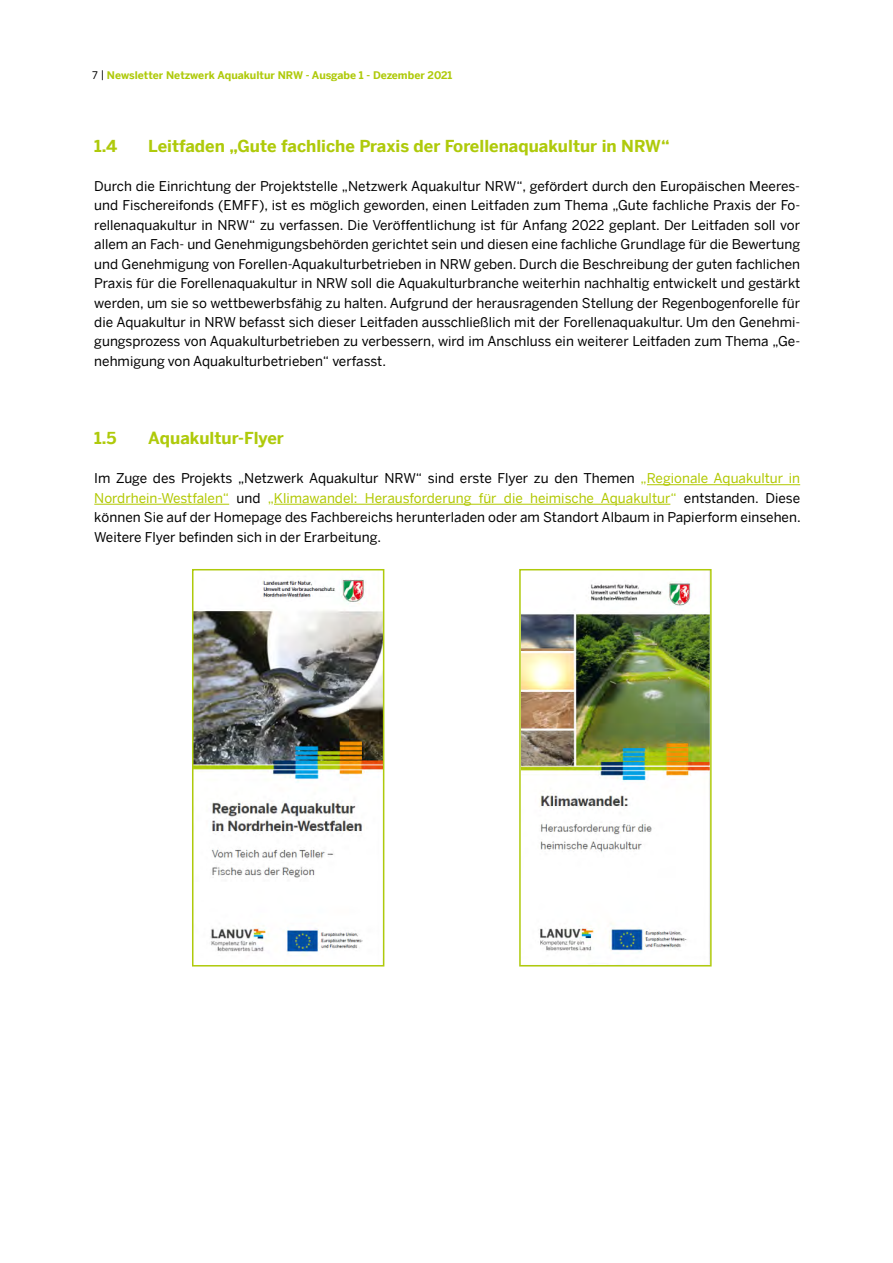
<style>
.page{position:relative;width:893px;height:1263px;background:#fff}
.page>*{position:absolute;margin:0;border:0;box-sizing:border-box;transform-origin:0 0}
.t1{font:700 16.5px "Benton Sans";color:#afca0b}
.t2{font:13.5px/19.5px "Benton Sans";color:#000;text-align:justify}
.t3{font:700 10.5px "Benton Sans";color:#afca0b}
.s1{font-weight:400;color:#000}
.s2{color:#afca0b}
.s3{color:#b1c800}
</style>
<div class="page">
<hr style="left:647px;top:484px;width:153px;height:1px;background:#b1c800">
<hr style="left:94px;top:504px;width:135px;height:1px;background:#b1c800">
<hr style="left:274px;top:504px;width:396px;height:1px;background:#b1c800">
<img style="left:522px;top:581px;width:187px;height:372px">
<div style="left:519px;top:569px;width:193px;height:397px;border:2px solid #afca0b"></div>
<img style="left:195px;top:577px;width:186px;height:378px">
<div style="left:192px;top:569px;width:192px;height:397px;border:2px solid #afca0b"></div>
<p class="t3" style="left:92px;top:69px;width:362px"><span class="s1">7 |</span> Newsletter Netzwerk Aquakultur NRW - Ausgabe 1 - Dezember 2021</p>
<p class="t1" style="left:94px;top:136px;width:25px">1.4</p>
<p class="t1" style="left:148px;top:136px;width:523px">Leitfaden „Gute fachliche Praxis der Forellenaquakultur in NRW“</p>
<p class="t2" style="left:94px;top:176px;width:707px">Durch die Einrichtung der Projektstelle „Netzwerk Aquakultur NRW“, gefördert durch den Europäischen Meeres&shy;und Fischereifonds (EMFF), ist es möglich geworden, einen Leitfaden zum Thema „Gute fachliche Praxis der Fo&shy;rellenaquakultur in NRW“ zu verfassen. Die Veröffentlichung ist für Anfang 2022 geplant. Der Leitfaden soll vor allem an Fach- und Genehmigungsbehörden gerichtet sein und diesen eine fachliche Grundlage für die Bewertung und Genehmigung von Forellen-Aquakulturbetrieben in NRW geben. Durch die Beschreibung der guten fachlichen Praxis für die Forellenaquakultur in NRW soll die Aquakulturbranche weiterhin nachhaltig entwickelt und gestärkt werden, um sie so wettbewerbsfähig zu halten. Aufgrund der herausragenden Stellung der Regenbogenforelle für die Aquakultur in NRW befasst sich dieser Leitfaden ausschließlich mit der Forellenaquakultur. Um den Genehmi&shy;gungsprozess von Aquakulturbetrieben zu verbessern, wird im Anschluss ein weiterer Leitfaden zum Thema „Ge&shy;nehmigung von Aquakulturbetrieben“ verfasst.</p>
<p class="t1" style="left:94px;top:428px;width:24px">1.5</p>
<p class="t1" style="left:148px;top:428px;width:137px">Aquakultur-Flyer</p>
<p class="t2" style="left:94px;top:468px;width:708px">Im Zuge des Projekts „Netzwerk Aquakultur NRW“ sind erste Flyer zu den Themen <span class="s2">„</span><span class="s3">Regionale Aquakultur in Nordrhein-Westfalen“</span> und <span class="s2">„</span><span class="s3">Klimawandel: Herausforderung für die heimische Aquakultur</span><span class="s2">“</span> entstanden. Diese können Sie auf der Homepage des Fachbereichs herunterladen oder am Standort Albaum in Papierform einsehen.<br>Weitere Flyer befinden sich in der Erarbeitung.</p>
</div>
